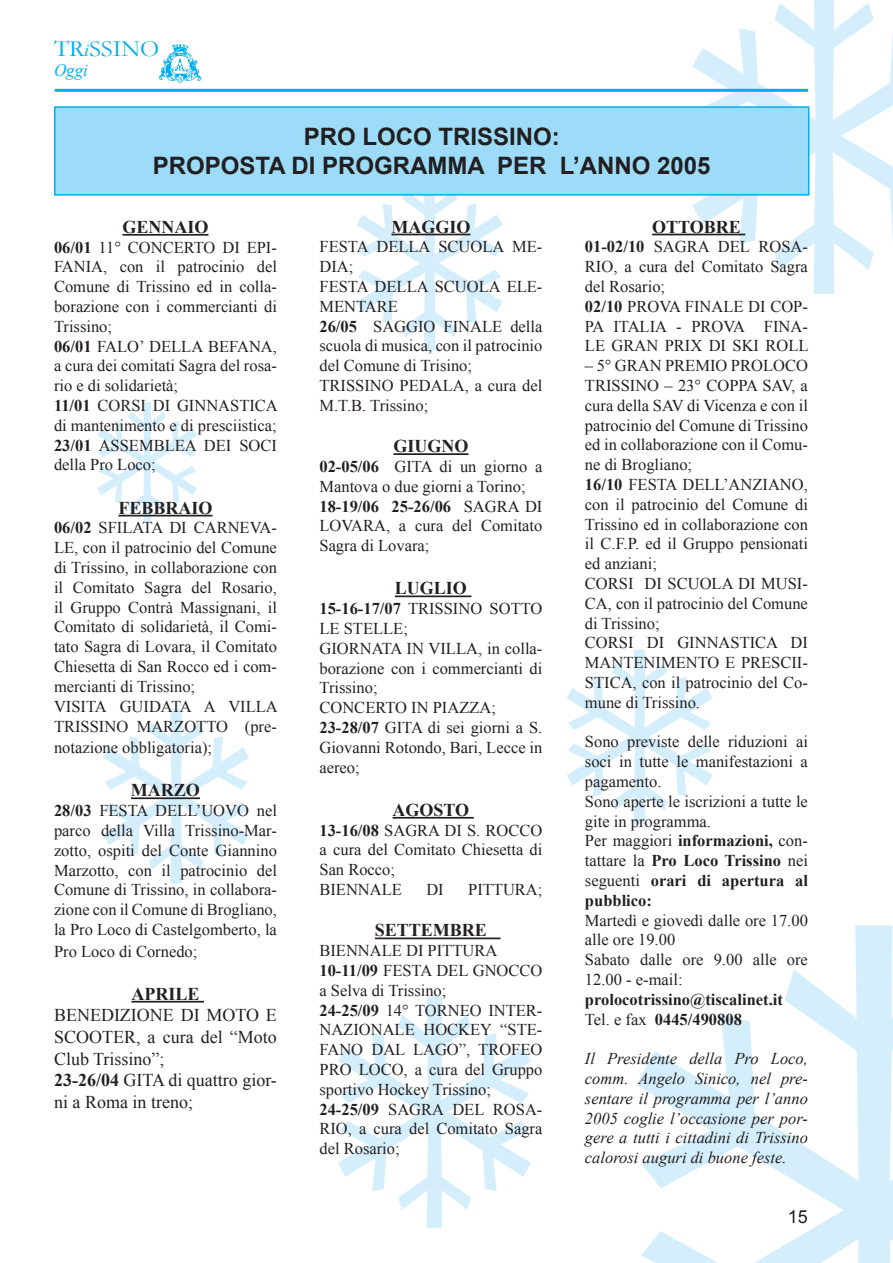
<style>
.page{position:relative;width:893px;height:1263px;background:#fff}
.page>*{position:absolute;margin:0;border:0;box-sizing:border-box;transform-origin:0 0}
.t1{font:700 24px/28.8px "Arial";color:#231f20;text-align:center}
.t2{font:23.4px "Garamond";color:#00aeef;scale:1.04 1}
.t3{font:18px/21.6px "Times New Roman";color:#231f20}
.t4{font:700 18px "Times New Roman";color:#231f20}
.t5{font:18px "Arial";color:#231f20}
.t6{font:italic 17.55px "Times New Roman";color:#00aeef}
.t7{font:16.5px/19.8px "Times New Roman";color:#231f20}
.t8{font:italic 16.5px/19.8px "Times New Roman";color:#231f20;text-align:justify}
.t9{font:700 16.5px/19.8px "Times New Roman";color:#231f20}
.s1{font-family:"Times New Roman";font-style:italic;font-size:17.55px}
.s2{font-weight:700}
.s3{font-weight:400}
</style>
<div class="page">
<hr style="left:55px;top:89px;width:753px;height:3px;background:#00aeef">
<img style="left:158px;top:44px;width:44px;height:40px">
<hr style="left:122px;top:234px;width:86px;height:2px;background:#231f20">
<hr style="left:118px;top:515px;width:94px;height:1px;background:#231f20">
<hr style="left:131px;top:1001px;width:73px;height:1px;background:#231f20">
<hr style="left:393px;top:453px;width:75px;height:2px;background:#231f20">
<hr style="left:395px;top:595px;width:76px;height:2px;background:#231f20">
<hr style="left:393px;top:817px;width:81px;height:2px;background:#231f20">
<hr style="left:375px;top:937px;width:125px;height:2px;background:#231f20">
<hr style="left:652px;top:234px;width:93px;height:1px;background:#231f20">
<div style="left:55px;top:107px;width:754px;height:88px;background:#9cdcf8"></div>
<div style="left:54px;top:106px;width:755px;height:90px;border:2px solid #00aeef"></div>
<svg style="left:692px;top:88px;width:118px;height:148px"></svg>
<svg style="left:118px;top:514px;width:79px;height:3px"></svg>
<svg style="left:357px;top:193px;width:146px;height:43px"></svg>
<svg style="left:131px;top:797px;width:69px;height:3px"></svg>
<h2 class="t2" style="left:54px;top:33px;width:103px">TR<span class="s1">i</span>SSINO</h2>
<p class="t6" style="left:54px;top:59px;width:36px">Oggi</p>
<h1 class="t1" style="left:153px;top:123px;width:559px">PRO LOCO TRISSINO:<br>PROPOSTA DI PROGRAMMA PER L’ANNO 2005</h1>
<p class="t4" style="left:122px;top:214px;width:88px">GENNAIO</p>
<p class="t7" style="left:54px;top:237px;width:225px"><span class="s2">06/01</span> 11° CONCERTO DI EPI-<br>FANIA, con il patrocinio del<br>Comune di Trissino ed in colla&shy;borazione con i commercianti di<br>Trissino;<br><span class="s2">06/01</span> FALO’ DELLA BEFANA, a cura dei comitati Sagra del rosa&shy;rio e di solidarietà;<br><span class="s2">11/01</span> CORSI DI GINNASTICA di mantenimento e di presciistica;<br><span class="s2">23/01</span> ASSEMBLEA DEI SOCI della Pro Loco;</p>
<p class="t4" style="left:118px;top:495px;width:96px">FEBBRAIO</p>
<p class="t7" style="left:54px;top:518px;width:225px"><span class="s2">06/02</span> SFILATA DI CARNEVA-<br>LE, con il patrocinio del Comune di Trissino, in collaborazione con il Comitato Sagra del Rosario, il Gruppo Contrà Massignani, il<br>Comitato di solidarietà, il Comi&shy;tato Sagra di Lovara, il Comitato<br>Chiesetta di San Rocco ed i com&shy;mercianti di Trissino;<br>VISITA GUIDATA A VILLA<br>TRISSINO MARZOTTO (pre-</p>
<p class="t7" style="left:54px;top:737px;width:160px">notazione obbligatoria);</p>
<p class="t4" style="left:131px;top:778px;width:70px">MARZO</p>
<p class="t7" style="left:54px;top:800px;width:224px;text-align:justify"><span class="s2">28/03</span> FESTA DELL’UOVO nel parco della Villa Trissino-Mar&shy;zotto, ospiti del Conte Giannino Marzotto, con il patrocinio del Comune di Trissino, in collabora&shy;zione con il Comune di Brogliano, la Pro Loco di Castelgomberto, la</p>
<p class="t7" style="left:54px;top:941px;width:145px">Pro Loco di Cornedo;</p>
<p class="t4" style="left:131px;top:981px;width:70px">APRILE</p>
<p class="t3" style="left:54px;top:1004px;width:224px">BENEDIZIONE DI MOTO E<br>SCOOTER, a cura del “Moto<br>Club Trissino”;<br><span class="s2">23-26/04</span> GITA di quattro gior&shy;ni a Roma in treno;</p>
<p class="t4" style="left:391px;top:214px;width:81px">MAGGIO</p>
<p class="t7" style="left:319px;top:237px;width:224px">FESTA DELLA SCUOLA ME-<br>DIA;<br>FESTA DELLA SCUOLA ELE-<br>MENTARE<br><span class="s2">26/05</span> SAGGIO FINALE della scuola di musica, con il patrocinio del Comune di Trisino;<br>TRISSINO PEDALA, a cura del<br>M.T.B. Trissino;</p>
<p class="t4" style="left:393px;top:434px;width:77px">GIUGNO</p>
<p class="t7" style="left:319px;top:456px;width:224px"><span class="s2">02-05/06</span> GITA di un giorno a<br>Mantova o due giorni a Torino;<br><span class="s2">18-19/06 25-26/06</span> SAGRA DI<br>LOVARA, a cura del Comitato<br>Sagra di Lovara;</p>
<p class="t4" style="left:395px;top:576px;width:74px">LUGLIO</p>
<p class="t7" style="left:319px;top:598px;width:224px"><span class="s2">15-16-17/07</span> TRISSINO SOTTO<br>LE STELLE;<br>GIORNATA IN VILLA, in colla&shy;borazione con i commercianti di<br>Trissino;<br>CONCERTO IN PIAZZA;<br><span class="s2">23-28/07</span> GITA di sei giorni a S.<br>Giovanni Rotondo, Bari, Lecce in aereo;</p>
<p class="t4" style="left:393px;top:797px;width:78px">AGOSTO</p>
<p class="t7" style="left:319px;top:820px;width:224px"><span class="s2">13-16/08</span> SAGRA DI S. ROCCO a cura del Comitato Chiesetta di<br>San Rocco;<br>BIENNALE</p>
<p class="t7" style="left:426px;top:879px;width:19px">DI</p>
<p class="t7" style="left:468px;top:879px;width:76px">PITTURA;</p>
<p class="t4" style="left:375px;top:918px;width:114px">SETTEMBRE</p>
<p class="t7" style="left:319px;top:940px;width:224px">BIENNALE DI PITTURA<br><span class="s2">10-11/09</span> FESTA DEL GNOCCO a Selva di Trissino;<br><span class="s2">24-25/09</span> 14° TORNEO INTER-<br>NAZIONALE HOCKEY “STE-<br>FANO DAL LAGO”, TROFEO<br>PRO LOCO, a cura del Gruppo sportivo Hockey Trissino;<br><span class="s2">24-25/09</span> SAGRA DEL ROSA-<br>RIO, a cura del Comitato Sagra del Rosario;</p>
<p class="t4" style="left:652px;top:214px;width:90px">OTTOBRE</p>
<p class="t7" style="left:585px;top:237px;width:225px"><span class="s2">01-02/10</span> SAGRA DEL ROSA-<br>RIO, a cura del Comitato Sagra del Rosario;<br><span class="s2">02/10</span> PROVA FINALE DI COP-<br>PA ITALIA - PROVA FINA-<br>LE GRAN PRIX DI SKI ROLL</p>
<p class="t7" style="left:585px;top:355px;width:224px">– 5° GRAN PREMIO PROLOCO<br>TRISSINO – 23° COPPA SAV, a cura della SAV di Vicenza e con il patrocinio del Comune di Trissino ed in collaborazione con il Comu&shy;ne di Brogliano;<br><span class="s2">16/10</span> FESTA DELL’ANZIANO, con il patrocinio del Comune di<br>Trissino ed in collaborazione con il C.F.P. ed il Gruppo pensionati ed anziani;<br>CORSI DI SCUOLA DI MUSI-<br>CA, con il patrocinio del Comune di Trissino;<br>CORSI DI GINNASTICA DI<br>MANTENIMENTO E PRESCII-<br>STICA, con il patrocinio del Co&shy;mune di Trissino.</p>
<p class="t7" style="left:585px;top:732px;width:224px">Sono previste delle riduzioni ai soci in tutte le manifestazioni a pagamento.<br>Sono aperte le iscrizioni a tutte le gite in programma.<br>Per maggiori <span class="s2">informazioni,</span> con&shy;tattare la <span class="s2">Pro Loco Trissino</span> nei seguenti <span class="s2">orari di apertura al pubblico:</span></p>
<p class="t7" style="left:585px;top:910px;width:224px">Martedì e giovedì dalle ore 17.00 alle ore 19.00<br>Sabato dalle ore 9.00 alle ore<br>12.00 - e-mail:</p>
<p class="t9" style="left:585px;top:989px;width:199px">prolocotrissino@tiscalinet.it<br><span class="s3">Tel. e fax</span> 0445/490808</p>
<p class="t8" style="left:585px;top:1048px;width:224px">Il Presidente della Pro Loco, comm. Angelo Sinico, nel pre&shy;sentare il programma per l’anno 2005 coglie l’occasione per por&shy;gere a tutti i cittadini di Trissino calorosi auguri di buone feste.</p>
<p class="t5" style="left:788px;top:1205px;width:22px">15</p>
</div>
